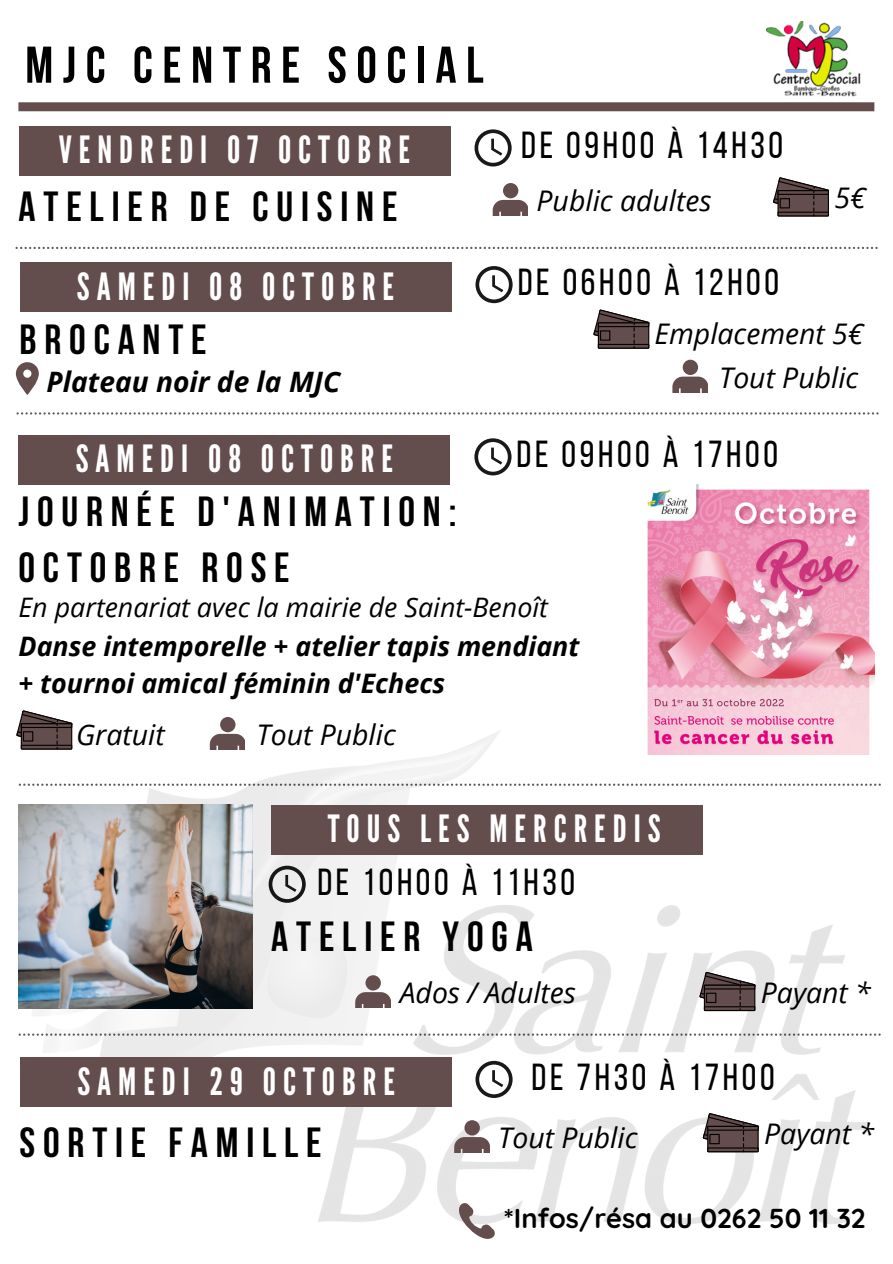
<style>
.page{position:relative;width:893px;height:1264px;background:#fff}
.page>*{position:absolute;margin:0;border:0;box-sizing:border-box;transform-origin:0 0}
.t1{font:700 51.6px "Bebas Neue";letter-spacing:.185em;color:#000}
.t2{font:700 42px/56.6px "Bebas Neue";letter-spacing:.185em;color:#000}
.t3{font:37.5px "League Gothic";letter-spacing:.185em;color:#fff}
.t4{font:37.5px "Bebas Neue";letter-spacing:.095em;color:#000}
.t5{font:italic 28.35px/43.5px "Open Sans";color:#000;text-align:right}
.t6{font:italic 700 28.05px "Open Sans";color:#000}
.t7{font:700 27.3px "Quicksand";color:#000}
.t8{font:italic 700 26.85px/37px "Open Sans";color:#000}
.t9{font:italic 26.85px "Open Sans";color:#000}
</style>
<div class="page">
<img style="left:23px;top:675px;width:854px;height:549px">
<div style="left:18px;top:102px;width:856px;height:9px;background:#644e4d"></div>
<img style="left:766px;top:21px;width:95px;height:76px">
<svg style="left:16px;top:247px;width:861px;height:2px"></svg>
<div style="left:19px;top:126px;width:431px;height:49px;background:#644e4d"></div>
<svg style="left:773px;top:177px;width:56px;height:39px"></svg>
<div style="left:503px;top:183px;width:15px;height:15px;background:#644e4d;border-radius:50%"></div>
<svg style="left:492px;top:200px;width:35px;height:16px"></svg>
<svg style="left:474px;top:129px;width:37px;height:37px"></svg>
<svg style="left:16px;top:412px;width:862px;height:2px"></svg>
<div style="left:20px;top:262px;width:431px;height:50px;background:#644e4d"></div>
<svg style="left:593px;top:309px;width:56px;height:40px"></svg>
<div style="left:682px;top:360px;width:16px;height:15px;background:#644e4d;border-radius:50%"></div>
<svg style="left:672px;top:376px;width:35px;height:16px"></svg>
<svg style="left:475px;top:266px;width:37px;height:37px"></svg>
<svg style="left:16px;top:362px;width:23px;height:33px"></svg>
<svg style="left:19px;top:783px;width:861px;height:2px"></svg>
<div style="left:19px;top:435px;width:431px;height:49px;background:#644e4d"></div>
<svg style="left:16px;top:710px;width:56px;height:39px"></svg>
<div style="left:220px;top:717px;width:15px;height:15px;background:#644e4d;border-radius:50%"></div>
<svg style="left:210px;top:734px;width:35px;height:15px"></svg>
<svg style="left:474px;top:438px;width:37px;height:37px"></svg>
<img style="left:643px;top:484px;width:231px;height:270px">
<svg style="left:268px;top:865px;width:38px;height:37px"></svg>
<svg style="left:699px;top:971px;width:56px;height:40px"></svg>
<svg style="left:19px;top:1033px;width:861px;height:2px"></svg>
<div style="left:20px;top:1057px;width:431px;height:49px;background:#644e4d"></div>
<svg style="left:475px;top:1060px;width:37px;height:37px"></svg>
<svg style="left:450px;top:1202px;width:45px;height:37px"></svg>
<img style="left:18px;top:805px;width:234px;height:203px">
<div style="left:271px;top:805px;width:432px;height:49px;background:#644e4d"></div>
<div style="left:365px;top:975px;width:16px;height:15px;background:#644e4d;border-radius:50%"></div>
<svg style="left:355px;top:992px;width:35px;height:15px"></svg>
<div style="left:464px;top:1120px;width:16px;height:15px;background:#644e4d;border-radius:50%"></div>
<svg style="left:454px;top:1137px;width:35px;height:15px"></svg>
<svg style="left:702px;top:1112px;width:56px;height:40px"></svg>
<h1 class="t1" style="left:25px;top:44px;width:459px">MJC CENTRE SOCIAL</h1>
<h3 class="t3" style="left:59px;top:128px;width:353px">VENDREDI 07 OCTOBRE</h3>
<h2 class="t2" style="left:19px;top:182px;width:380px">ATELIER DE CUISINE</h2>
<h3 class="t3" style="left:77px;top:264px;width:319px">SAMEDI 08 OCTOBRE</h3>
<h2 class="t2" style="left:20px;top:315px;width:188px">BROCANTE</h2>
<p class="t6" style="left:46px;top:362px;width:295px">Plateau noir de la MJC</p>
<h3 class="t3" style="left:76px;top:437px;width:319px">SAMEDI 08 OCTOBRE</h3>
<h2 class="t2" style="left:19px;top:487px;width:439px">JOURNÉE D'ANIMATION:<br>OCTOBRE ROSE</h2>
<h3 class="t4" style="left:521px;top:130px;width:263px">DE 09H00 À 14H30</h3>
<p class="t5" style="left:536px;top:178px;width:176px">Public adultes</p>
<h3 class="t4" style="left:517px;top:267px;width:263px">DE 06H00 À 12H00</h3>
<p class="t5" style="left:834px;top:175px;width:33px">5€</p>
<p class="t5" style="left:654px;top:311px;width:210px">Emplacement 5€<br>Tout Public</p>
<h3 class="t4" style="left:516px;top:439px;width:263px">DE 09H00 À 17H00</h3>
<p class="t9" style="left:19px;top:588px;width:531px">En partenariat avec la mairie de Saint-Benoît</p>
<p class="t8" style="left:19px;top:626px;width:562px">Danse intemporelle + atelier tapis mendiant + tournoi amical féminin d'Echecs</p>
<p class="t5" style="left:76px;top:712px;width:90px">Gratuit</p>
<p class="t5" style="left:256px;top:712px;width:141px">Tout Public</p>
<h3 class="t3" style="left:328px;top:807px;width:334px">TOUS LES MERCREDIS</h3>
<h3 class="t4" style="left:317px;top:866px;width:259px">DE 10H00 À 11H30</h3>
<h2 class="t2" style="left:271px;top:911px;width:263px">ATELIER YOGA</h2>
<p class="t5" style="left:400px;top:970px;width:178px">Ados / Adultes</p>
<p class="t5" style="left:760px;top:969px;width:111px">Payant *</p>
<h3 class="t3" style="left:77px;top:1059px;width:319px">SAMEDI 29 OCTOBRE</h3>
<h2 class="t2" style="left:20px;top:1117px;width:303px">SORTIE FAMILLE</h2>
<h3 class="t4" style="left:531px;top:1061px;width:244px">DE 7H30 À 17H00</h3>
<p class="t5" style="left:498px;top:1115px;width:141px">Tout Public</p>
<p class="t5" style="left:764px;top:1111px;width:111px">Payant *</p>
<p class="t7" style="left:504px;top:1200px;width:363px">*Infos/résa au 0262 50 11 32</p>
</div>
